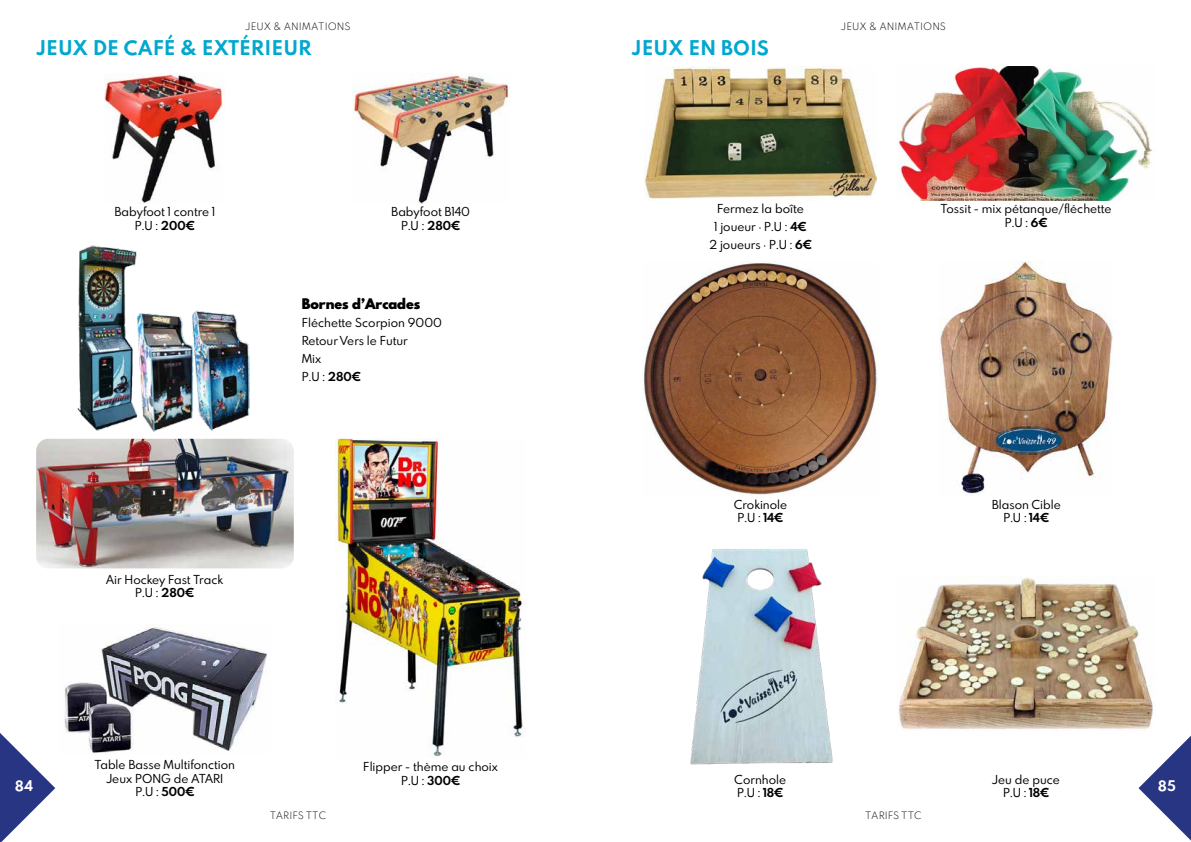
<style>
.page{position:relative;width:1191px;height:842px;background:#fff}
.page>*{position:absolute;margin:0;border:0;box-sizing:border-box;transform-origin:0 0}
.t1{font:700 18px "Spartan";color:#00a8cf}
.t2{font:900 13px "Spartan MB";color:#000}
.t3{font:700 13px "Spartan";color:#fff}
.t4{font:11px/13.2px "Spartan MB";color:#000;text-align:center}
.t5{font:300 9px "Spartan";color:#000}
.s1{font-weight:700}
</style>
<div class="page">
<svg style="left:0;top:733px;width:55px;height:109px"></svg>
<svg style="left:1138px;top:736px;width:53px;height:104px"></svg>
<img style="left:105px;top:74px;width:120px;height:129px">
<img style="left:352px;top:75px;width:157px;height:129px">
<img style="left:77px;top:246px;width:173px;height:186px">
<img style="left:336px;top:438px;width:187px;height:318px">
<img style="left:64px;top:627px;width:204px;height:126px">
<img style="left:36px;top:439px;width:258px;height:129px">
<img style="left:644px;top:66px;width:232px;height:133px">
<img style="left:898px;top:66px;width:255px;height:135px">
<img style="left:643px;top:261px;width:235px;height:234px">
<img style="left:940px;top:261px;width:172px;height:233px">
<img style="left:690px;top:549px;width:143px;height:216px">
<img style="left:897px;top:576px;width:256px;height:155px">
<p class="t5" style="left:245px;top:20px;width:107px">JEUX &amp; ANIMATIONS</p>
<p class="t5" style="left:840px;top:20px;width:107px">JEUX &amp; ANIMATIONS</p>
<h1 class="t1" style="left:36px;top:34px;width:277px">JEUX DE CAFÉ &amp; EXTÉRIEUR</h1>
<p class="t4" style="left:114px;top:205px;width:102px">Babyfoot 1 contre 1<br>P.U : <span class="s1">200€</span></p>
<p class="t4" style="left:391px;top:205px;width:80px">Babyfoot B140<br>P.U : <span class="s1">280€</span></p>
<p class="t4" style="left:106px;top:573px;width:118px">Air Hockey Fast Track<br>P.U : <span class="s1">280€</span></p>
<p class="t2" style="left:302px;top:293px;width:120px">Bornes d’Arcades</p>
<p class="t4" style="left:302px;top:313px;width:142px;line-height:18px;text-align:left">Fléchette Scorpion 9000<br>Retour Vers le Futur<br>Mix<br>P.U : <span class="s1">280€</span></p>
<h1 class="t1" style="left:631px;top:34px;width:139px">JEUX EN BOIS</h1>
<p class="t4" style="left:709px;top:200px;width:104px;line-height:18px">Fermez la boîte<br>1 joueur · P.U : <span class="s1">4€<br></span>2 joueurs · P.U : <span class="s1">6€</span></p>
<p class="t4" style="left:941px;top:202px;width:172px">Tossit - mix pétanque/fléchette<br>P.U : <span class="s1">6€</span></p>
<p class="t4" style="left:733px;top:497px;width:55px">Crokinole<br>P.U : <span class="s1">14€</span></p>
<p class="t4" style="left:991px;top:497px;width:71px">Blason Cible<br>P.U : <span class="s1">14€</span></p>
<p class="t4" style="left:95px;top:758px;width:142px">Table Basse Multifonction<br>Jeux PONG de ATARI<br>P.U : <span class="s1">500€</span></p>
<p class="t4" style="left:363px;top:760px;width:136px">Flipper - thème au choix<br>P.U : <span class="s1">300€</span></p>
<p class="t4" style="left:734px;top:772px;width:53px;text-align:left">Cornhole<br>P.U : <span class="s1">18€</span></p>
<p class="t4" style="left:992px;top:772px;width:69px">Jeu de puce<br>P.U : <span class="s1">18€</span></p>
<p class="t3" style="left:15px;top:776px;width:20px">84</p>
<p class="t3" style="left:1157px;top:776px;width:20px">85</p>
<p class="t5" style="left:270px;top:808px;width:58px">TARIFS TTC</p>
<p class="t5" style="left:865px;top:808px;width:58px">TARIFS TTC</p>
</div>
